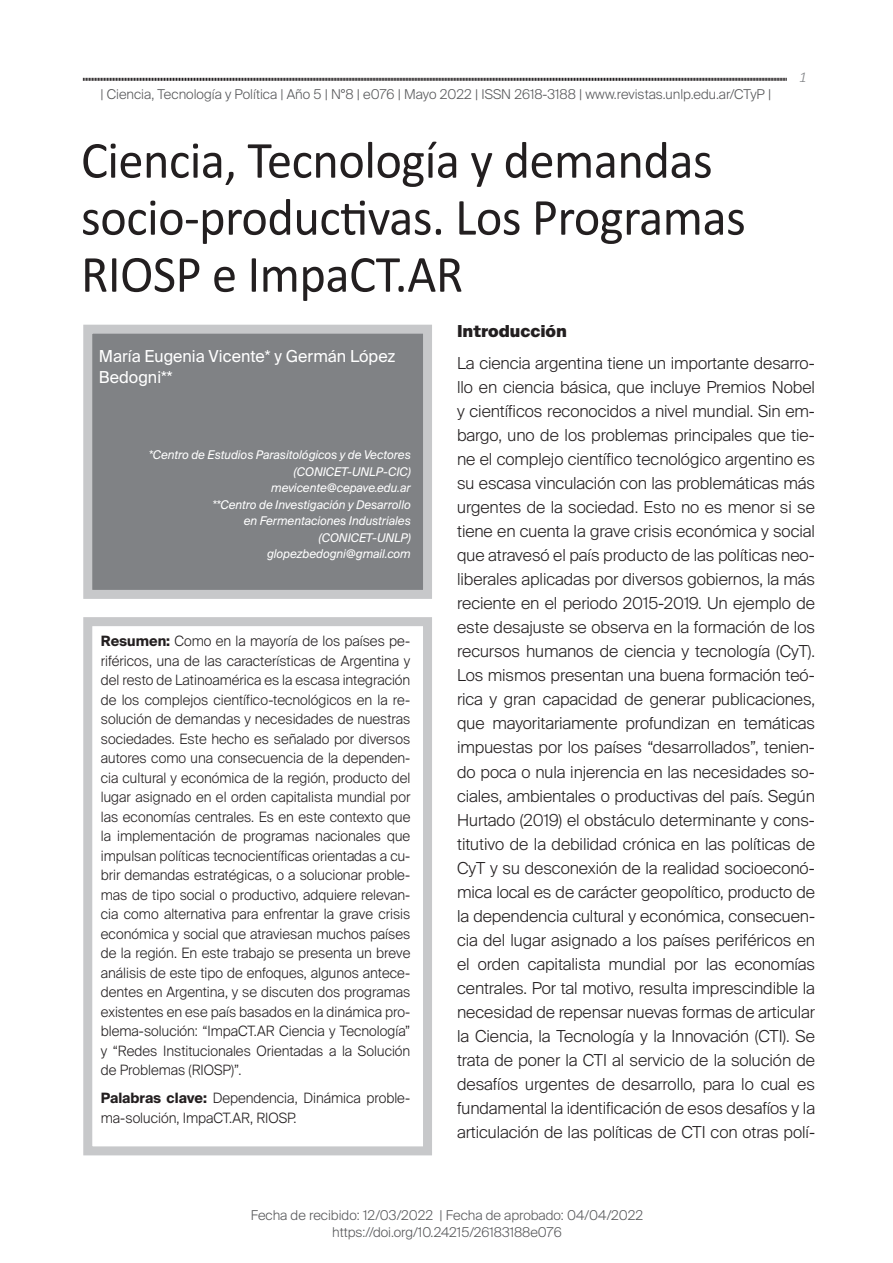
<style>
.page{position:relative;width:893px;height:1263px;background:#fff}
.page>*{position:absolute;margin:0;border:0;box-sizing:border-box;transform-origin:0 0}
.t1{font:52.5px/57px "Calibri";letter-spacing:-.01em;color:#231f20;scale:.96 1}
.t2{font:300 16.5px/24px "Suisse Intl";letter-spacing:-.005em;color:#231f20;text-align:justify}
.t3{font:16.5px/21px "Suisse Intl";color:#fff}
.t4{font:900 16.5px "Suisse Intl";letter-spacing:-.005em;color:#231f20}
.t5{font:italic 300 15px "Calibri";color:#808285}
.t6{font:300 14.25px/19.5px "Suisse Intl";color:#231f20;text-align:justify}
.t7{font:300 13.5px/17.5px "Suisse Intl";color:#57585a;text-align:center}
.t8{font:italic 12px/16.5px "Suisse Intl";color:#fff;text-align:right}
.s1{font-weight:700}
</style>
<div class="page">
<div style="left:83px;top:617px;width:349px;height:538px;background:#fff;border:9px solid #c7c8ca"></div>
<div style="left:83px;top:325px;width:349px;height:274px;background:#808285;border:9px solid #c7c8ca"></div>
<svg style="left:83px;top:77px;width:704px;height:4px;background:#908e8e"></svg>
<p class="t7" style="left:100px;top:85px;width:672px">| Ciencia, Tecnología y Política | Año 5 | N°8 | e076 | Mayo 2022 | ISSN 2618-3188 | www.revistas.unlp.edu.ar/CTyP |</p>
<h1 class="t1" style="left:81px;top:130px;width:694px">Ciencia, Tecnología y demandas socio-productivas. Los Programas<br>RIOSP e ImpaCT.AR</h1>
<p class="t5" style="left:799px;top:68px;width:9px">1</p>
<p class="t3" style="left:99px;top:346px;width:298px">María Eugenia Vicente* y Germán López<br>Bedogni**</p>
<p class="t8" style="left:149px;top:447px;width:264px">*Centro de Estudios Parasitológicos y de Vectores (CONICET-UNLP-CIC)<br>mevicente@cepave.edu.ar<br>**Centro de Investigación y Desarrollo<br>en Fermentaciones Industriales<br>(CONICET-UNLP)<br>glopezbedogni@gmail.com</p>
<p class="t6" style="left:101px;top:632px;width:311px"><span class="s1">Resumen:</span> Como en la mayoría de los países pe&shy;riféricos, una de las características de Argentina y del resto de Latinoamérica es la escasa integración de los complejos científico-tecnológicos en la re&shy;solución de demandas y necesidades de nuestras sociedades. Este hecho es señalado por diversos autores como una consecuencia de la dependen&shy;cia cultural y económica de la región, producto del lugar asignado en el orden capitalista mundial por las economías centrales. Es en este contexto que la implementación de programas nacionales que impulsan políticas tecnocientíficas orientadas a cu&shy;brir demandas estratégicas, o a solucionar proble&shy;mas de tipo social o productivo, adquiere relevan&shy;cia como alternativa para enfrentar la grave crisis económica y social que atraviesan muchos países de la región. En este trabajo se presenta un breve análisis de este tipo de enfoques, algunos antece&shy;dentes en Argentina, y se discuten dos programas existentes en ese país basados en la dinámica pro&shy;blema-solución: “ImpaCT.AR Ciencia y Tecnología” y “Redes Institucionales Orientadas a la Solución de Problemas (RIOSP)”.</p>
<p class="t6" style="left:101px;top:1089px;width:311px"><span class="s1">Palabras clave:</span> Dependencia, Dinámica proble&shy;ma-solución, ImpaCT.AR, RIOSP.</p>
<p class="t4" style="left:457px;top:321px;width:111px">Introducción</p>
<p class="t2" style="left:457px;top:352px;width:359px">La ciencia argentina tiene un importante desarro&shy;llo en ciencia básica, que incluye Premios Nobel y científicos reconocidos a nivel mundial. Sin em&shy;bargo, uno de los problemas principales que tie&shy;ne el complejo científico tecnológico argentino es su escasa vinculación con las problemáticas más urgentes de la sociedad. Esto no es menor si se tiene en cuenta la grave crisis económica y social que atravesó el país producto de las políticas neo&shy;liberales aplicadas por diversos gobiernos, la más reciente en el periodo 2015-2019. Un ejemplo de este desajuste se observa en la formación de los recursos humanos de ciencia y tecnología (CyT).<br>Los mismos presentan una buena formación teó&shy;rica y gran capacidad de generar publicaciones, que mayoritariamente profundizan en temáticas impuestas por los países “desarrollados”, tenien&shy;do poca o nula injerencia en las necesidades so&shy;ciales, ambientales o productivas del país. Según Hurtado (2019) el obstáculo determinante y cons&shy;titutivo de la debilidad crónica en las políticas de CyT y su desconexión de la realidad socioeconó&shy;mica local es de carácter geopolítico, producto de la dependencia cultural y económica, consecuen&shy;cia del lugar asignado a los países periféricos en el orden capitalista mundial por las economías centrales. Por tal motivo, resulta imprescindible la necesidad de repensar nuevas formas de articular la Ciencia, la Tecnología y la Innovación (CTI). Se trata de poner la CTI al servicio de la solución de desafíos urgentes de desarrollo, para lo cual es fundamental la identificación de esos desafíos y la articulación de las políticas de CTI con otras polí-</p>
<p class="t7" style="left:251px;top:1206px;width:394px">Fecha de recibido: 12/03/2022 | Fecha de aprobado: 04/04/2022 https://doi.org/10.24215/26183188e076</p>
</div>
